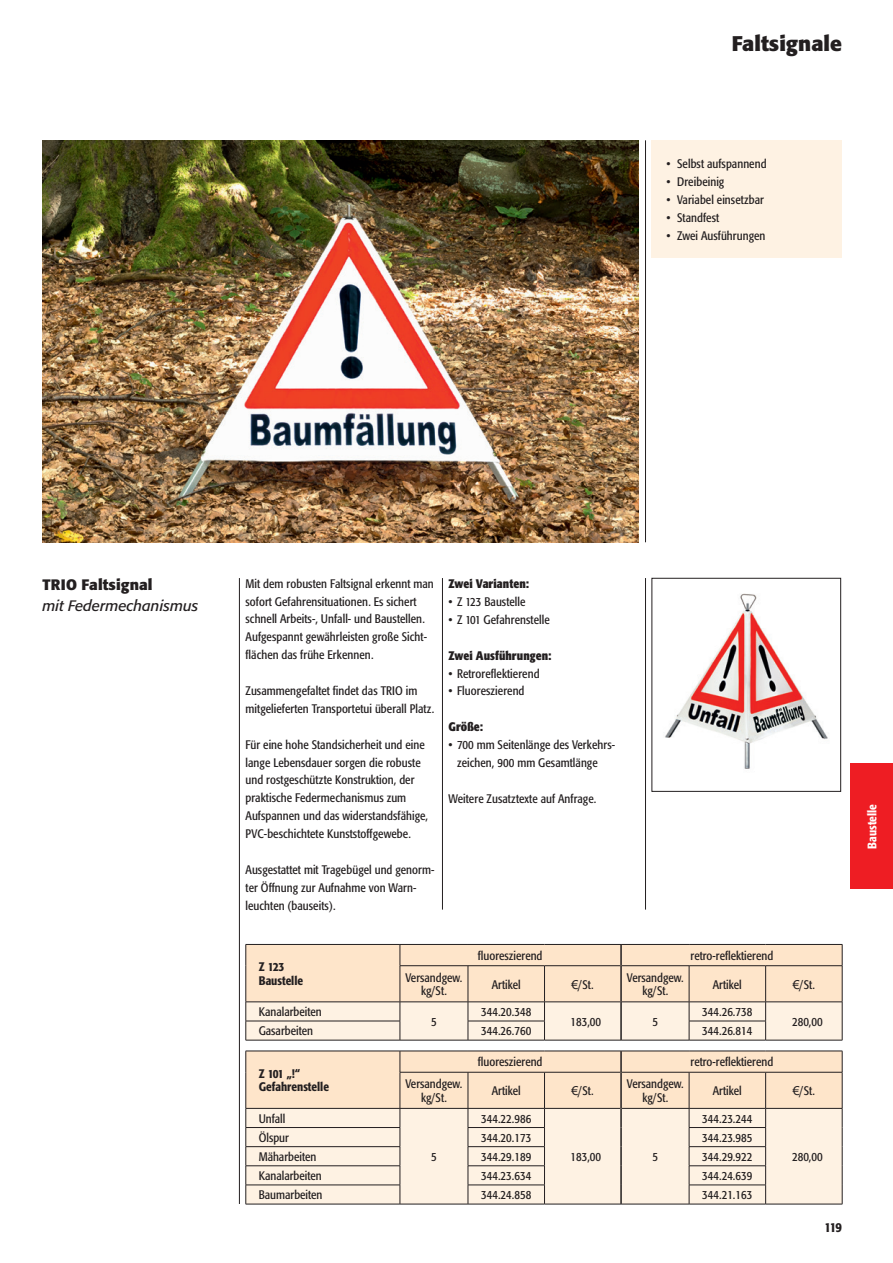
<style>
.page{position:relative;width:893px;height:1263px;background:#fff}
.page>*{position:absolute;margin:0;border:0;box-sizing:border-box;transform-origin:0 0}
.t1{font:700 21px "Formata";color:#231f20}
.t2{font:italic 15px "Formata";color:#231f20}
.t3{font:700 15px "Formata";letter-spacing:.005em;color:#231f20}
.t4{font:500 13.5px "Formata Condensed BQ";color:#231f20}
.t5{font:12.3px/17.9px "Formata Condensed BQ";letter-spacing:.005em;color:#231f20}
.t6{font:700 12.3px "Formata Condensed BQ";letter-spacing:.005em;color:#231f20}
.t7{font:500 12.3px/13.5px "Formata Condensed BQ";color:#231f20}
.t8{font:500 12.3px "Formata Condensed BQ";letter-spacing:.005em;color:#fff}
.s1{font-family:"Arial"}
</style>
<div class="page">
<div style="left:850px;top:764px;width:43px;height:125px;background:#ee1d23"></div>
<hr style="left:239px;top:578px;width:1px;height:626px;background:#231f20">
<hr style="left:442px;top:578px;width:1px;height:331px;background:#231f20">
<hr style="left:645px;top:140px;width:1px;height:402px;background:#231f20">
<hr style="left:645px;top:578px;width:1px;height:331px;background:#231f20">
<div style="left:652px;top:140px;width:190px;height:118px;background:#fef2e3"></div>
<hr style="left:468px;top:1040px;width:76px;height:1px;background:#231f20">
<hr style="left:689px;top:1040px;width:77px;height:1px;background:#231f20">
<hr style="left:246px;top:1040px;width:154px;height:1px;background:#231f20">
<hr style="left:621px;top:1040px;width:68px;height:1px;background:#231f20">
<hr style="left:400px;top:1040px;width:68px;height:1px;background:#231f20">
<hr style="left:766px;top:1040px;width:76px;height:1px;background:#231f20">
<hr style="left:544px;top:1040px;width:77px;height:1px;background:#231f20">
<svg style="left:246px;top:944px;width:597px;height:96px;background:#f3e0cb"></svg>
<hr style="left:468px;top:1204px;width:76px;height:1px;background:#231f20">
<hr style="left:689px;top:1204px;width:77px;height:1px;background:#231f20">
<hr style="left:246px;top:1204px;width:154px;height:1px;background:#231f20">
<hr style="left:621px;top:1204px;width:68px;height:1px;background:#231f20">
<hr style="left:400px;top:1204px;width:68px;height:1px;background:#231f20">
<hr style="left:766px;top:1204px;width:76px;height:1px;background:#231f20">
<hr style="left:544px;top:1204px;width:77px;height:1px;background:#231f20">
<svg style="left:246px;top:1051px;width:597px;height:153px;background:#f4e4d1"></svg>
<img style="left:43px;top:140px;width:596px;height:402px">
<img style="left:665px;top:593px;width:163px;height:176px">
<div style="left:652px;top:578px;width:189px;height:214px;border:1px solid #231f20"></div>
<h1 class="t1" style="left:732px;top:30px;width:112px">Faltsignale</h1>
<p class="t5" style="left:666px;top:155px;width:102px">• Selbst aufspannend</p>
<p class="t5" style="left:666px;top:173px;width:59px">• Dreibeinig</p>
<p class="t5" style="left:666px;top:191px;width:99px">• Variabel einsetzbar</p>
<p class="t5" style="left:666px;top:209px;width:54px">• Standfest</p>
<p class="t5" style="left:666px;top:227px;width:100px">• Zwei Ausführungen</p>
<p class="t3" style="left:43px;top:575px;width:112px">TRIO Faltsignal</p>
<p class="t2" style="left:43px;top:597px;width:157px">mit Federmechanismus</p>
<p class="t5" style="left:246px;top:574px;width:190px">Mit dem robusten Faltsignal erkennt man sofort Gefahrensituationen. Es sichert schnell Arbeits-, Unfall- und Baustellen.<br>Aufgespannt gewährleisten große Sicht&shy;flächen das frühe Erkennen.</p>
<p class="t5" style="left:246px;top:682px;width:190px">Zusammengefaltet findet das TRIO im mitgelieferten Transportetui überall Platz.</p>
<p class="t5" style="left:246px;top:735px;width:184px">Für eine hohe Standsicherheit und eine lange Lebensdauer sorgen die robuste und rostgeschützte Konstruktion, der praktische Federmechanismus zum Aufspannen und das widerstandsfähige, PVC-beschichtete Kunststoffgewebe.</p>
<p class="t5" style="left:246px;top:861px;width:190px">Ausgestattet mit Tragebügel und genorm&shy;ter Öffnung zur Aufnahme von Warn&shy;leuchten (bauseits).</p>
<p class="t6" style="left:449px;top:576px;width:82px">Zwei Varianten:</p>
<p class="t5" style="left:449px;top:593px;width:78px">• Z 123 Baustelle</p>
<p class="t5" style="left:449px;top:611px;width:103px">• Z 101 Gefahrenstelle</p>
<p class="t6" style="left:449px;top:648px;width:104px">Zwei Ausführungen:</p>
<p class="t5" style="left:449px;top:664px;width:92px">• Retroreflektierend</p>
<p class="t5" style="left:449px;top:682px;width:77px">• Fluoreszierend</p>
<p class="t6" style="left:449px;top:719px;width:36px">Größe:</p>
<p class="t5" style="left:457px;top:736px;width:160px;text-indent:-8px">• 700 mm Seitenlänge des Verkehrs&shy;zeichen, 900 mm Gesamtlänge</p>
<p class="t5" style="left:449px;top:790px;width:149px">Weitere Zusatztexte auf Anfrage.</p>
<p class="t5" style="left:478px;top:947px;width:66px">fluoreszierend</p>
<p class="t5" style="left:690px;top:947px;width:84px">retro-reflektierend</p>
<p class="t7" style="left:259px;top:960px;width:46px">Z 123<br>Baustelle</p>
<p class="t5" style="left:406px;top:971px;width:58px;line-height:13.5px;text-align:center">Versandgew. kg/St.</p>
<p class="t5" style="left:492px;top:975px;width:30px">Artikel</p>
<p class="t5" style="left:571px;top:975px;width:24px"><span class="s1">€</span>/St.</p>
<p class="t5" style="left:627px;top:971px;width:58px;line-height:13.5px;text-align:center">Versandgew. kg/St.</p>
<p class="t5" style="left:713px;top:975px;width:30px">Artikel</p>
<p class="t5" style="left:793px;top:975px;width:24px"><span class="s1">€</span>/St.</p>
<p class="t5" style="left:259px;top:1003px;width:65px">Kanalarbeiten</p>
<p class="t5" style="left:702px;top:1003px;width:52px">344.26.738</p>
<p class="t5" style="left:481px;top:1003px;width:52px">344.20.348</p>
<p class="t5" style="left:570px;top:1013px;width:32px">183,00</p>
<p class="t5" style="left:652px;top:1013px;width:7px">5</p>
<p class="t5" style="left:792px;top:1013px;width:32px">280,00</p>
<p class="t5" style="left:431px;top:1013px;width:7px">5</p>
<p class="t5" style="left:259px;top:1022px;width:56px">Gasarbeiten</p>
<p class="t5" style="left:481px;top:1022px;width:52px">344.26.760</p>
<p class="t5" style="left:702px;top:1022px;width:52px">344.26.814</p>
<p class="t7" style="left:259px;top:1067px;width:72px">Z 101 „!“<br>Gefahrenstelle</p>
<p class="t5" style="left:478px;top:1053px;width:66px">fluoreszierend</p>
<p class="t5" style="left:690px;top:1053px;width:84px">retro-reflektierend</p>
<p class="t5" style="left:406px;top:1077px;width:58px;line-height:13.5px;text-align:center">Versandgew. kg/St.</p>
<p class="t5" style="left:492px;top:1082px;width:30px">Artikel</p>
<p class="t5" style="left:571px;top:1082px;width:24px"><span class="s1">€</span>/St.</p>
<p class="t5" style="left:627px;top:1077px;width:58px;line-height:13.5px;text-align:center">Versandgew. kg/St.</p>
<p class="t5" style="left:713px;top:1082px;width:30px">Artikel</p>
<p class="t5" style="left:793px;top:1082px;width:24px"><span class="s1">€</span>/St.</p>
<p class="t5" style="left:259px;top:1110px;width:28px">Unfall</p>
<p class="t5" style="left:481px;top:1110px;width:52px">344.22.986</p>
<p class="t5" style="left:702px;top:1110px;width:52px">344.23.244</p>
<p class="t5" style="left:259px;top:1129px;width:32px">Ölspur</p>
<p class="t5" style="left:481px;top:1129px;width:52px">344.20.173</p>
<p class="t5" style="left:702px;top:1129px;width:52px">344.23.985</p>
<p class="t5" style="left:259px;top:1148px;width:59px">Mäharbeiten</p>
<p class="t5" style="left:481px;top:1148px;width:52px">344.29.189</p>
<p class="t5" style="left:702px;top:1148px;width:52px">344.29.922</p>
<p class="t5" style="left:259px;top:1167px;width:65px">Kanalarbeiten</p>
<p class="t5" style="left:481px;top:1167px;width:52px">344.23.634</p>
<p class="t5" style="left:702px;top:1167px;width:52px">344.24.639</p>
<p class="t5" style="left:259px;top:1186px;width:65px">Baumarbeiten</p>
<p class="t5" style="left:481px;top:1186px;width:52px">344.24.858</p>
<p class="t5" style="left:702px;top:1186px;width:52px">344.21.163</p>
<p class="t5" style="left:570px;top:1148px;width:32px">183,00</p>
<p class="t5" style="left:652px;top:1148px;width:7px">5</p>
<p class="t5" style="left:431px;top:1148px;width:7px">5</p>
<p class="t5" style="left:792px;top:1148px;width:32px">280,00</p>
<p class="t4" style="left:824px;top:1219px;width:19px">119</p>
<p class="t8" style="left:865px;top:849px;width:46px;rotate:-90deg">Baustelle</p>
</div>
